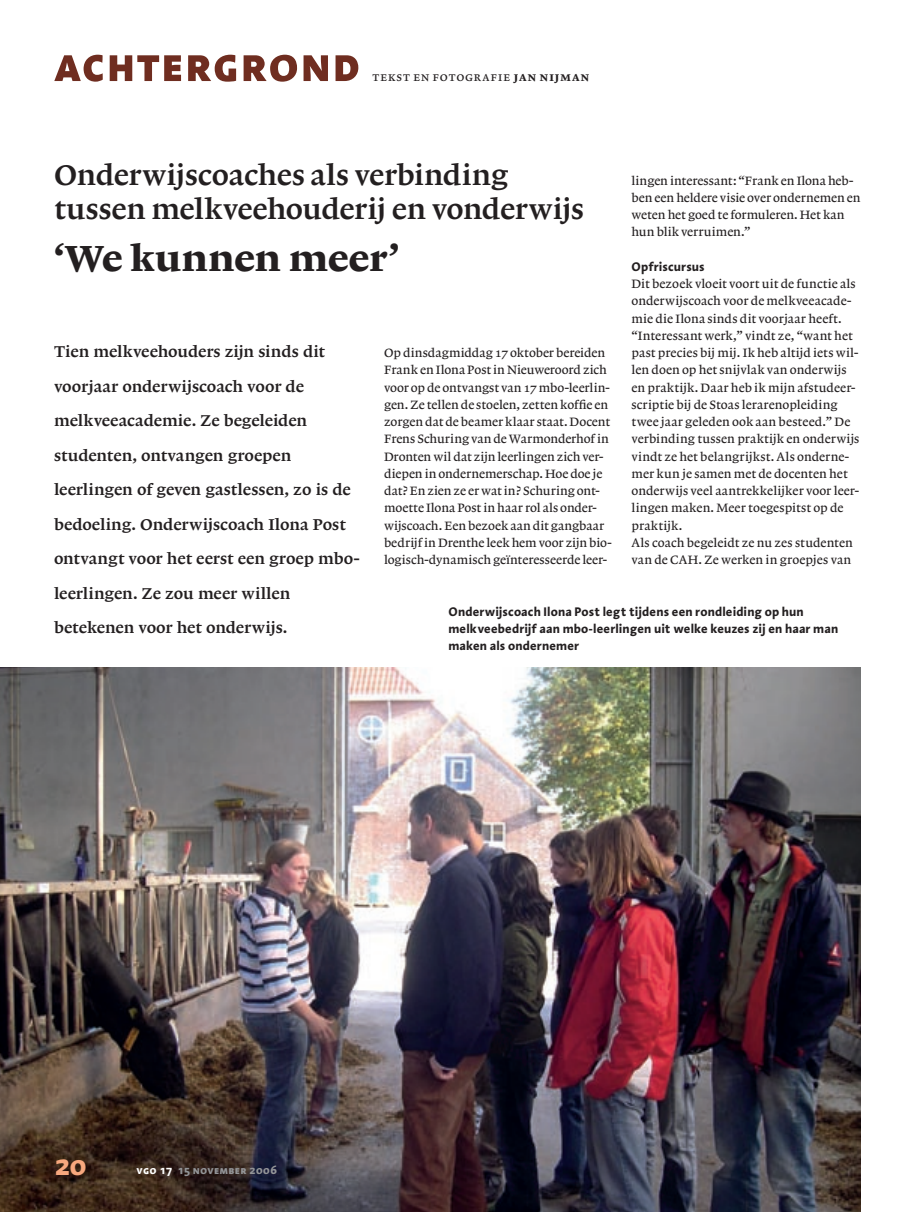
<style>
.page{position:relative;width:915px;height:1212px;background:#fff}
.page>*{position:absolute;margin:0;border:0;box-sizing:border-box;transform-origin:0 0}
.t1{font:700 52.5px "Linotype Aroma SC";letter-spacing:.015em;color:#6f2d20}
.t2{font:500 38.25px "Lexicon No 1 Roman E";color:#231f20}
.t3{font:500 30px/34.5px "Lexicon No 1 Roman C";letter-spacing:-.005em;color:#231f20}
.t4{font:700 30px "Linotype Aroma";color:#f8a87e}
.t5{font:500 16.5px/34.5px "Lexicon No 1 Roman C";color:#231f20}
.t6{font:500 12.75px/17.2px "Lexicon No 1 Roman A";letter-spacing:.005em;color:#231f20}
.t7{font:700 12.75px/17.2px "Linotype Aroma";letter-spacing:.01em;color:#231f20}
.t8{font:12.75px "Lexicon No 1 Roman A Exp";letter-spacing:.065em;color:#231f20}
.t9{font:700 12px "Linotype Aroma SC";letter-spacing:.02em;color:#939598}
.s1{font-family:"Lexicon No 1 Roman D Exp"}
.s2{color:#fff}
</style>
<div class="page">
<img style="left:0;top:668px;width:860px;height:544px">
<h1 class="t1" style="left:54px;top:28px;width:308px">achtergrond</h1>
<p class="t8" style="left:372px;top:70px;width:218px">tekst en fotografie <span class="s1">jan nijman</span></p>
<h3 class="t3" style="left:54px;top:157px;width:531px">Onderwijscoaches als verbinding tussen melkveehouderij en vonderwijs</h3>
<h2 class="t2" style="left:54px;top:237px;width:347px">‘We kunnen meer’</h2>
<p class="t6" style="left:631px;top:172px;width:230px">lingen interessant: “Frank en Ilona heb&shy;ben een heldere visie over ondernemen en weten het goed te formuleren. Het kan hun blik verruimen.”</p>
<p class="t7" style="left:631px;top:257px;width:75px">Opfriscursus</p>
<p class="t6" style="left:631px;top:275px;width:229px">Dit bezoek vloeit voort uit de functie als onderwijscoach voor de melkveeacade&shy;mie die Ilona sinds dit voorjaar heeft. “Interessant werk,” vindt ze, “want het past precies bij mij. Ik heb altijd iets wil&shy;len doen op het snijvlak van onderwijs en praktijk. Daar heb ik mijn afstudeer&shy;scriptie bij de Stoas lerarenopleiding twee jaar geleden ook aan besteed.” De verbinding tussen praktijk en onderwijs vindt ze het belangrijkst. Als onderne&shy;mer kun je samen met de docenten het onderwijs veel aantrekkelijker voor leer&shy;lingen maken. Meer toegespitst op de praktijk.<br>Als coach begeleidt ze nu zes studenten van de CAH. Ze werken in groepjes van</p>
<p class="t5" style="left:54px;top:334px;width:307px">Tien melkveehouders zijn sinds dit voorjaar onderwijscoach voor de melkveeacademie. Ze begeleiden studenten, ontvangen groepen leerlingen of geven gastlessen, zo is de bedoeling. Onderwijscoach Ilona Post ontvangt voor het eerst een groep mbo&shy;leerlingen. Ze zou meer willen betekenen voor het onderwijs.</p>
<p class="t6" style="left:384px;top:344px;width:229px">Op dinsdagmiddag 17 oktober bereiden Frank en Ilona Post in Nieuweroord zich voor op de ontvangst van 17 mbo-leerlin&shy;gen. Ze tellen de stoelen, zetten koffie en zorgen dat de beamer klaar staat. Docent Frens Schuring van de Warmonderhof in Dronten wil dat zijn leerlingen zich ver&shy;diepen in ondernemerschap. Hoe doe je dat?En zien ze er watin? Schuring ont&shy;moette Ilona Postin haar rol als onder&shy;wijscoach.Een bezoek aan dit gangbaar bedrijf in Drenthe leek hem voor zijn bio&shy;logisch-dynamisch geïnteresseerde leer-</p>
<p class="t7" style="left:448px;top:602px;width:391px">Onderwijscoach Ilona Post legt tijdens een rondleiding op hun melkveebedrijf aan mbo-leerlingen uit welke keuzes zij en haar man maken als ondernemer</p>
<h3 class="t4" style="left:54px;top:1144px;width:34px">20</h3>
<p class="t9" style="left:136px;top:1162px;width:142px"><span class="s2">vgo 17</span> 15 november 2006</p>
</div>
